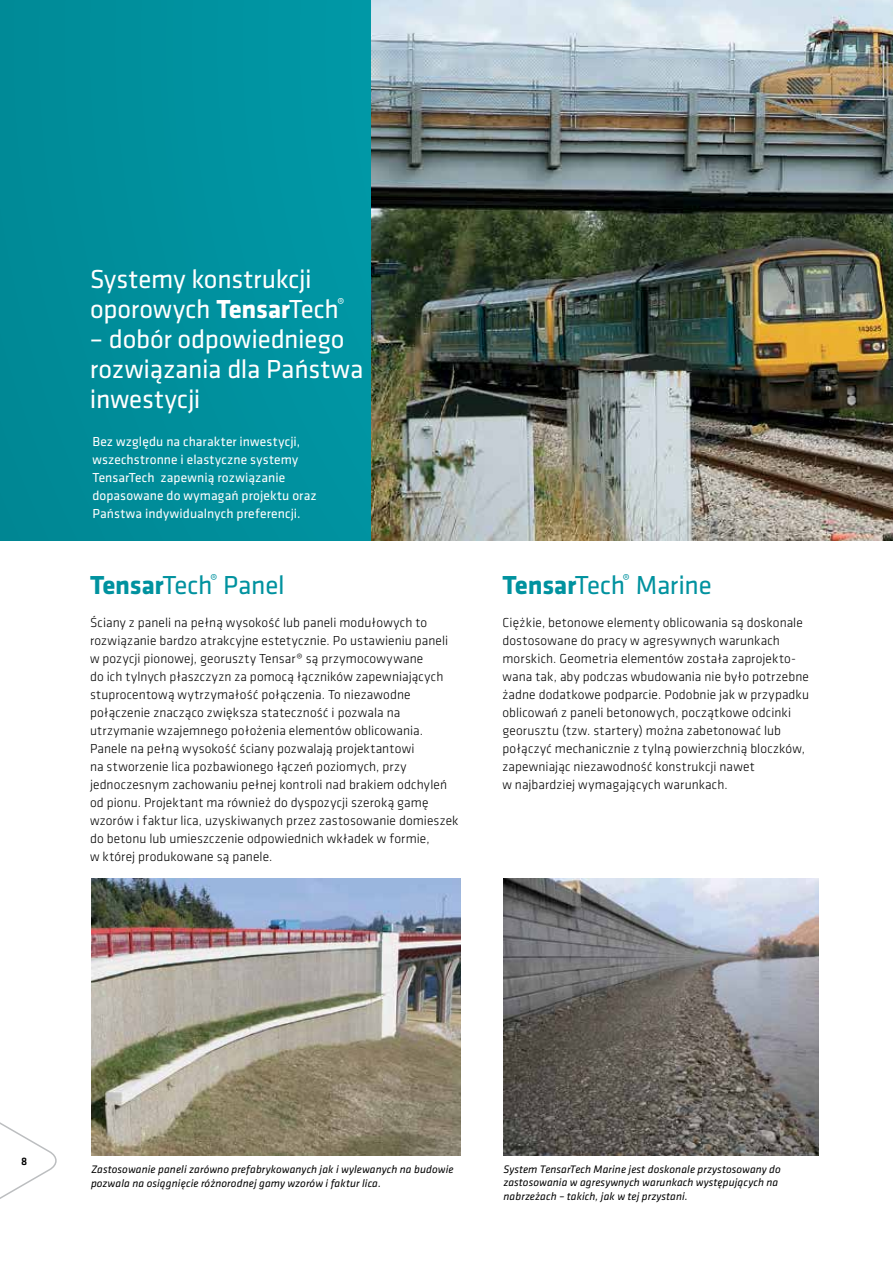
<style>
.page{position:relative;width:893px;height:1263px;background:#fff}
.page>*{position:absolute;margin:0;border:0;box-sizing:border-box;transform-origin:0 0}
.t1{font:27px/30px "Klavika";letter-spacing:-.01em;color:#fff}
.t2{font:27px "Klavika";letter-spacing:-.045em;color:#00929f}
.t3{font:300 13.5px/18px "Klavika";letter-spacing:.01em;color:#000}
.t4{font:13.5px/18px "Klavika";letter-spacing:.005em;color:#fff}
.t5{font:italic 11.25px/13.5px "Klavika";letter-spacing:.01em;color:#000}
.t6{font:500 11.25px "Klavika";color:#000}
.s1{font-weight:700}
</style>
<div class="page">
<img style="left:503px;top:878px;width:315px;height:277px">
<div style="left:0;top:0;width:893px;height:540px;background:#00909d"></div>
<img style="left:91px;top:878px;width:369px;height:278px">
<img style="left:371px;top:0;width:522px;height:540px">
<svg style="left:0;top:1122px;width:57px;height:77px"></svg>
<h1 class="t1" style="left:90px;top:263px;width:256px">Systemy konstrukcji oporowych <span class="s1">Tensar</span>Tech<sup>®</sup></h1>
<h1 class="t1" style="left:90px;top:323px;width:275px">– dobór odpowiedniego rozwiązania dla Państwa inwestycji</h1>
<p class="t4" style="left:92px;top:433px;width:226px">Bez względu na charakter inwestycji, wszechstronne i elastyczne systemy TensarTech zapewnią rozwiązanie dopasowane do wymagań projektu oraz Państwa indywidualnych preferencji.</p>
<h1 class="t2" style="left:90px;top:568px;width:196px"><span class="s1">Tensar</span>Tech<sup>®</sup> Panel</h1>
<p class="t3" style="left:90px;top:613px;width:370px">Ściany z paneli na pełną wysokość lub paneli modułowych to rozwiązanie bardzo atrakcyjne estetycznie. Po ustawieniu paneli w pozycji pionowej, georuszty Tensar® są przymocowywane<br>do ich tylnych płaszczyzn za pomocą łączników zapewniających stuprocentową wytrzymałość połączenia. To niezawodne połączenie znacząco zwiększa stateczność i pozwala na utrzymanie wzajemnego położenia elementów oblicowania.<br>Panele na pełną wysokość ściany pozwalają projektantowi<br>na stworzenie lica pozbawionego łączeń poziomych, przy jednoczesnym zachowaniu pełnej kontroli nad brakiem odchyleń od pionu. Projektant ma również do dyspozycji szeroką gamę wzorów i faktur lica, uzyskiwanych przez zastosowanie domieszek do betonu lub umieszczenie odpowiednich wkładek w formie,<br>w której produkowane są panele.</p>
<h1 class="t2" style="left:502px;top:568px;width:211px"><span class="s1">Tensar</span>Tech<sup>®</sup> Marine</h1>
<p class="t3" style="left:502px;top:613px;width:308px">Ciężkie, betonowe elementy oblicowania są doskonale dostosowane do pracy w agresywnych warunkach morskich. Geometria elementów została zaprojekto&shy;wana tak, aby podczas wbudowania nie było potrzebne żadne dodatkowe podparcie. Podobnie jak w przypadku oblicowań z paneli betonowych, początkowe odcinki georusztu (tzw. startery) można zabetonować lub połączyć mechanicznie z tylną powierzchnią bloczków, zapewniając niezawodność konstrukcji nawet<br>w najbardziej wymagających warunkach.</p>
<p class="t6" style="left:21px;top:1153px;width:8px">8</p>
<p class="t5" style="left:91px;top:1163px;width:364px">Zastosowanie paneli zarówno prefabrykowanych jak i wylewanych na budowie pozwala na osiągnięcie różnorodnej gamy wzorów i faktur lica.</p>
<p class="t5" style="left:503px;top:1162px;width:279px">System TensarTech Marine jest doskonale przystosowany do zastosowania w agresywnych warunkach występujących na nabrzeżach – takich, jak w tej przystani.</p>
</div>
